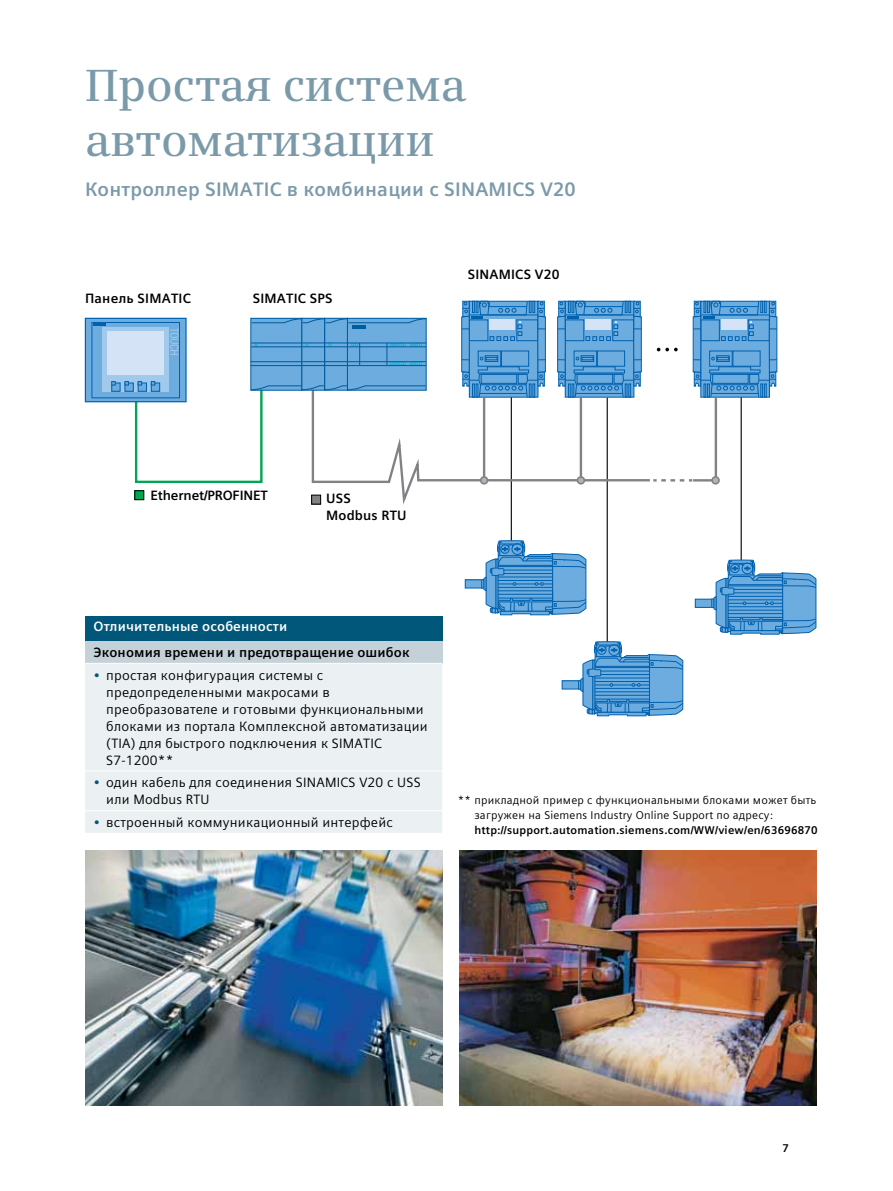
<style>
.page{position:relative;width:893px;height:1191px;background:#fff}
.page>*{position:absolute;margin:0;border:0;box-sizing:border-box;transform-origin:0 0}
.t1{font:600 45px/55.2px "Siemens Serif";letter-spacing:-.005em;color:#7b9aa9}
.t2{font:700 19.5px "Siemens Sans Global";letter-spacing:.01em;color:#7b9aa9}
.t3{font:13.5px/17px "Siemens Sans Global";letter-spacing:.015em;color:#000}
.t4{font:700 13.5px/17px "Siemens Sans Global";letter-spacing:.01em;color:#000}
.t5{font:700 13.5px "Siemens Sans Global";letter-spacing:.01em;color:#fff}
.t6{font:700 13.5px "Siemens Sans Global";letter-spacing:-.01em;color:#000}
.t7{font:11.25px/14.9px "Siemens Sans Global";letter-spacing:.02em;color:#000}
.t8{font:700 11.25px "Siemens Sans Global";letter-spacing:.02em;color:#000}
.s1{color:#005779}
</style>
<div class="page">
<img style="left:459px;top:850px;width:357px;height:256px">
<img style="left:85px;top:850px;width:357px;height:256px">
<hr style="left:693px;top:479px;width:23px;height:2px;background:#808285">
<hr style="left:511px;top:396px;width:1px;height:176px;background:#0d1013">
<hr style="left:607px;top:397px;width:1px;height:248px;background:#0d1013">
<hr style="left:741px;top:394px;width:1px;height:176px;background:#0d1013">
<div style="left:465px;top:580px;width:17px;height:8px;background:#6dacde"></div>
<div style="left:465px;top:579px;width:18px;height:9px;border:1px solid #0061af"></div>
<svg style="left:481px;top:530px;width:106px;height:86px"></svg>
<div style="left:562px;top:681px;width:17px;height:8px;background:#6dacde"></div>
<div style="left:562px;top:680px;width:17px;height:9px;border:1px solid #0061af"></div>
<svg style="left:578px;top:631px;width:106px;height:86px"></svg>
<div style="left:695px;top:599px;width:17px;height:8px;background:#6dacde"></div>
<div style="left:695px;top:598px;width:18px;height:10px;border:1px solid #0061af"></div>
<svg style="left:711px;top:549px;width:106px;height:86px"></svg>
<svg style="left:311px;top:398px;width:339px;height:112px"></svg>
<hr style="left:483px;top:398px;width:2px;height:82px;background:#808285">
<hr style="left:580px;top:398px;width:2px;height:82px;background:#808285">
<hr style="left:715px;top:398px;width:2px;height:82px;background:#808285">
<div style="left:481px;top:477px;width:7px;height:7px;background:#b1b4b6;border-radius:50%"></div>
<div style="left:480px;top:476px;width:8px;height:8px;border:2px solid #808285;border-radius:50%"></div>
<div style="left:577px;top:477px;width:7px;height:7px;background:#b1b4b6;border-radius:50%"></div>
<div style="left:577px;top:476px;width:8px;height:8px;border:2px solid #808285;border-radius:50%"></div>
<div style="left:712px;top:477px;width:7px;height:7px;background:#b1b4b6;border-radius:50%"></div>
<div style="left:711px;top:476px;width:9px;height:8px;border:2px solid #808285;border-radius:50%"></div>
<div style="left:85px;top:318px;width:101px;height:84px;background:#6dacde"></div>
<div style="left:85px;top:318px;width:102px;height:84px;border:1px solid #0061af"></div>
<svg style="left:170px;top:328px;width:8px;height:27px"></svg>
<svg style="left:94px;top:324px;width:11px;height:2px"></svg>
<div style="left:92px;top:322px;width:88px;height:76px;border:1px solid #0061af"></div>
<div style="left:102px;top:328px;width:67px;height:64px;background:#a0c9ec"></div>
<div style="left:107px;top:331px;width:57px;height:43px;background:#d4e3f5"></div>
<svg style="left:113px;top:385px;width:5px;height:4px"></svg>
<div style="left:111px;top:383px;width:9px;height:8px;border:1px solid #0061af"></div>
<svg style="left:111px;top:381px;width:5px;height:4px"></svg>
<div style="left:325px;top:318px;width:22px;height:72px;background:#6dacde"></div>
<div style="left:302px;top:318px;width:23px;height:72px;background:#6dacde"></div>
<div style="left:301px;top:318px;width:24px;height:73px;border:1px solid #005da0"></div>
<div style="left:251px;top:318px;width:51px;height:72px;background:#6dacde"></div>
<div style="left:250px;top:318px;width:52px;height:73px;border:1px solid #005da0"></div>
<hr style="left:251px;top:342px;width:51px;height:1px;background:#005da0">
<hr style="left:251px;top:346px;width:51px;height:1px;background:#005da0">
<hr style="left:251px;top:361px;width:51px;height:1px;background:#005da0">
<hr style="left:251px;top:365px;width:51px;height:1px;background:#005da0">
<div style="left:347px;top:318px;width:79px;height:72px;background:#6dacde"></div>
<div style="left:347px;top:318px;width:80px;height:73px;border:1px solid #005da0"></div>
<hr style="left:348px;top:342px;width:78px;height:1px;background:#005da0">
<hr style="left:348px;top:346px;width:78px;height:1px;background:#005da0">
<hr style="left:347px;top:361px;width:79px;height:1px;background:#005da0">
<hr style="left:347px;top:365px;width:79px;height:1px;background:#005da0">
<svg style="left:251px;top:318px;width:176px;height:10px"></svg>
<svg style="left:125px;top:374px;width:302px;height:110px"></svg>
<svg style="left:302px;top:342px;width:58px;height:24px"></svg>
<svg style="left:386px;top:343px;width:36px;height:22px"></svg>
<svg style="left:461px;top:300px;width:85px;height:98px;background:#5b9ed4"></svg>
<div style="left:481px;top:374px;width:36px;height:9px;border:1px solid #0061af"></div>
<div style="left:518px;top:374px;width:9px;height:9px;border:1px solid #0061af"></div>
<svg style="left:557px;top:300px;width:85px;height:98px;background:#5b9ed4"></svg>
<div style="left:577px;top:374px;width:36px;height:9px;border:1px solid #0061af"></div>
<div style="left:614px;top:374px;width:9px;height:9px;border:1px solid #0061af"></div>
<svg style="left:692px;top:300px;width:86px;height:98px;background:#5ea0d5"></svg>
<div style="left:712px;top:374px;width:36px;height:9px;border:1px solid #0061af"></div>
<div style="left:749px;top:374px;width:10px;height:9px;border:1px solid #0061af"></div>
<svg style="left:653px;top:479px;width:39px;height:2px"></svg>
<div style="left:135px;top:491px;width:9px;height:9px;background:#00a651"></div>
<div style="left:135px;top:490px;width:9px;height:10px;border:1px solid #000"></div>
<div style="left:312px;top:495px;width:9px;height:9px;background:#808285"></div>
<div style="left:311px;top:495px;width:10px;height:9px;border:1px solid #000"></div>
<svg style="left:657px;top:348px;width:21px;height:3px"></svg>
<div style="left:85px;top:616px;width:357px;height:24px;background:#005779"></div>
<div style="left:85px;top:640px;width:357px;height:23px;background:#c4d1d8"></div>
<div style="left:85px;top:664px;width:357px;height:169px;background:#ebf0f2"></div>
<hr style="left:85px;top:770px;width:357px;height:1px;background:#fff">
<hr style="left:85px;top:810px;width:357px;height:1px;background:#fff">
<h1 class="t1" style="left:85px;top:57px;width:383px">Простая система автоматизации</h1>
<h2 class="t2" style="left:85px;top:175px;width:492px">Контроллер SIMATIC в комбинации с SINAMICS V20</h2>
<p class="t4" style="left:85px;top:290px;width:107px">Панель SIMATIC</p>
<p class="t4" style="left:253px;top:290px;width:81px">SIMATIC SPS</p>
<p class="t4" style="left:468px;top:266px;width:93px">SINAMICS V20</p>
<p class="t6" style="left:151px;top:485px;width:119px">Ethernet/PROFINET</p>
<p class="t4" style="left:326px;top:490px;width:82px">USS<br>Modbus RTU</p>
<p class="t5" style="left:94px;top:616px;width:195px">Отличительные особенности</p>
<p class="t4" style="left:94px;top:644px;width:318px">Экономия времени и предотвращение ошибок</p>
<p class="t3" style="left:106px;top:666px;width:323px;text-indent:-13px"><span class="s1">•</span> простая конфигурация системы с предопределенными макросами в преобразователе и готовыми функциональными блоками из портала Комплексной автоматизации (TIA) для быстрого подключения к SIMATIC S7-1200**</p>
<p class="t3" style="left:106px;top:774px;width:316px;text-indent:-13px"><span class="s1">•</span> один кабель для соединения SINAMICS V20 с USS или Modbus RTU</p>
<p class="t3" style="left:94px;top:814px;width:301px"><span class="s1">•</span> встроенный коммуникационный интерфейс</p>
<p class="t7" style="left:474px;top:792px;width:344px;text-indent:-16px">** прикладной пример с функциональными блоками может быть загружен на Siemens Industry Online Support по адресу:</p>
<p class="t8" style="left:474px;top:821px;width:345px">http://support.automation.siemens.com/WW/view/en/63696870</p>
<p class="t8" style="left:782px;top:1139px;width:8px">7</p>
</div>
